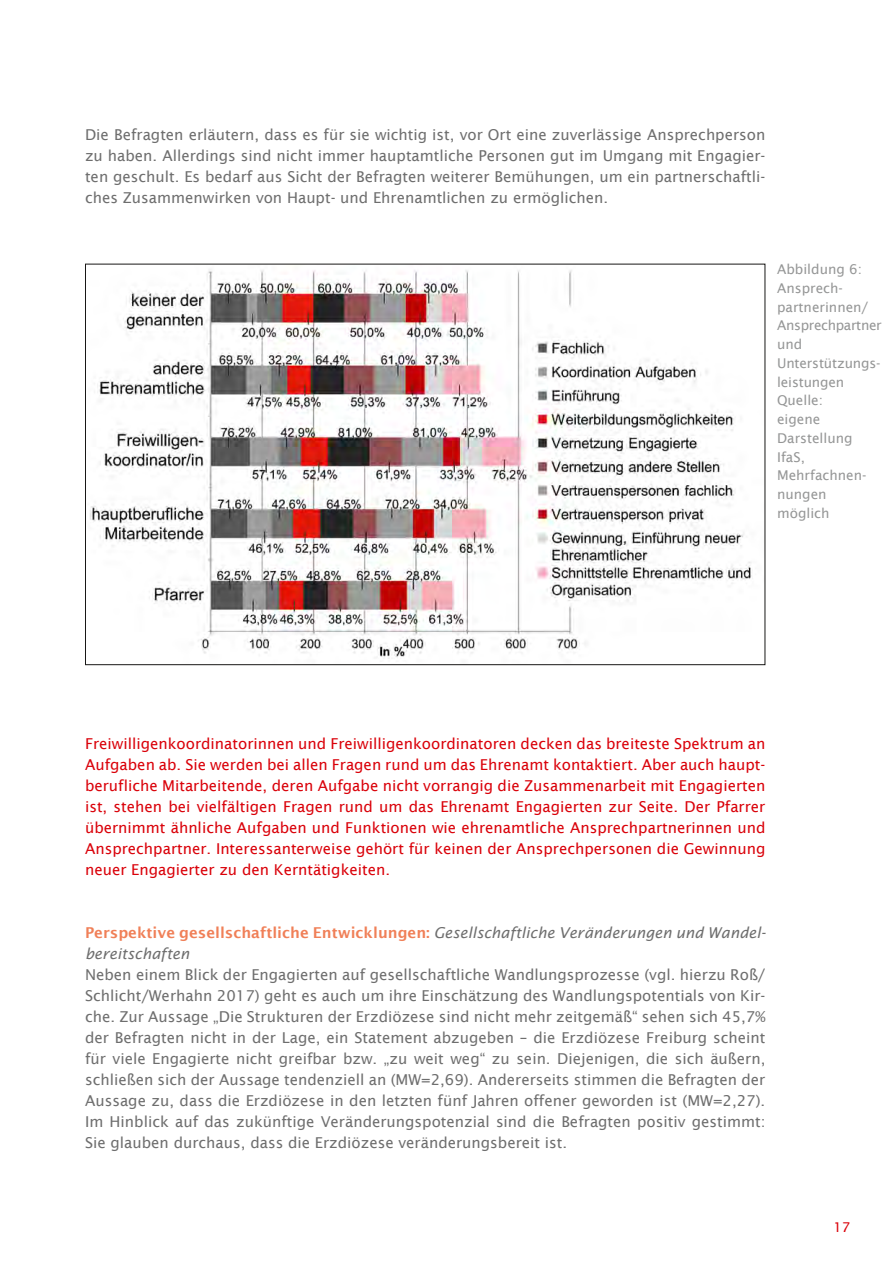
<style>
.page{position:relative;width:893px;height:1263px;background:#fff}
.page>*{position:absolute;margin:0;border:0;box-sizing:border-box;transform-origin:0 0}
.t1{font:15px/21px "Lucida Sans";color:#6e6e6e;text-align:justify}
.t2{font:15px/21px "Lucida Sans";color:#da0009;text-align:justify}
.t3{font:italic 15px/21px "Lucida Sans";color:#6e6e6e}
.t4{font:13.5px/18.8px "Lucida Sans";color:#959696}
.t5{font:13.5px "Lucida Sans";color:#da0009}
.s1{font-weight:600;font-style:normal;color:#f08058}
</style>
<div class="page">
<img style="left:90px;top:269px;width:662px;height:390px">
<p class="t1" style="left:85px;top:124px;width:682px">Die Befragten erläutern, dass es für sie wichtig ist, vor Ort eine zuverlässige Ansprechperson zu haben. Allerdings sind nicht immer hauptamtliche Personen gut im Umgang mit Engagier&shy;ten geschult. Es bedarf aus Sicht der Befragten weiterer Bemühungen, um ein partnerschaftli&shy;ches Zusammenwirken von Haupt- und Ehrenamtlichen zu ermöglichen.</p>
<p class="t4" style="left:777px;top:260px;width:106px">Abbildung 6:<br>Ansprech&shy;partnerinnen/<br>Ansprechpartner und<br>Unterstützungs&shy;leistungen<br>Quelle:<br>eigene<br>Darstellung<br>IfaS,<br>Mehrfachnen&shy;nungen möglich</p>
<p class="t2" style="left:85px;top:733px;width:682px">Freiwilligenkoordinatorinnen und Freiwilligenkoordinatoren decken das breiteste Spektrum an Aufgaben ab. Sie werden bei allen Fragen rund um das Ehrenamt kontaktiert. Aber auch haupt&shy;berufliche Mitarbeitende, deren Aufgabe nicht vorrangig die Zusammenarbeit mit Engagierten ist, stehen bei vielfältigen Fragen rund um das Ehrenamt Engagierten zur Seite. Der Pfarrer übernimmt ähnliche Aufgaben und Funktionen wie ehrenamtliche Ansprechpartnerinnen und Ansprechpartner. Interessanterweise gehört für keinen der Ansprechpersonen die Gewinnung neuer Engagierter zu den Kerntätigkeiten.</p>
<p class="t3" style="left:85px;top:922px;width:682px"><span class="s1">Perspektive gesellschaftliche Entwicklungen:</span> Gesellschaftliche Veränderungen und Wandel&shy;bereitschaften</p>
<p class="t1" style="left:85px;top:964px;width:682px">Neben einem Blick der Engagierten auf gesellschaftliche Wandlungsprozesse (vgl. hierzu Roß/ Schlicht/Werhahn 2017) geht es auch um ihre Einschätzung des Wandlungspotentials von Kir&shy;che. Zur Aussage „Die Strukturen der Erzdiözese sind nicht mehr zeitgemäß“ sehen sich 45,7% der Befragten nicht in der Lage, ein Statement abzugeben – die Erzdiözese Freiburg scheint für viele Engagierte nicht greifbar bzw. „zu weit weg“ zu sein. Diejenigen, die sich äußern, schließen sich der Aussage tendenziell an (MW=2,69). Andererseits stimmen die Befragten der Aussage zu, dass die Erzdiözese in den letzten fünf Jahren offener geworden ist (MW=2,27).<br>Im Hinblick auf das zukünftige Veränderungspotenzial sind die Befragten positiv gestimmt:<br>Sie glauben durchaus, dass die Erzdiözese veränderungsbereit ist.</p>
<p class="t5" style="left:833px;top:1220px;width:19px">17</p>
</div>
